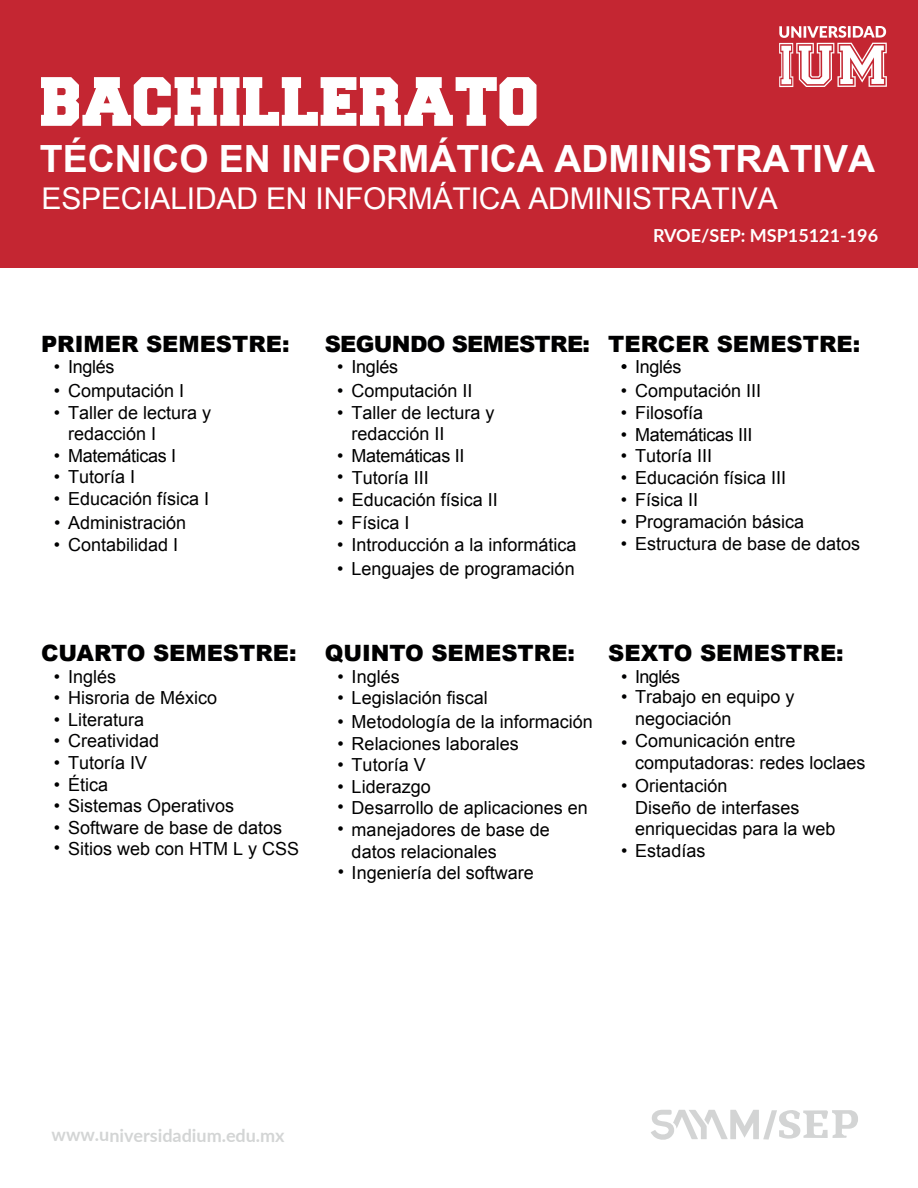
<style>
.page{position:relative;width:918px;height:1188px;background:#fff}
.page>*{position:absolute;margin:0;border:0;box-sizing:border-box;transform-origin:0 0}
.t1{font:58.5px "Collegiate Black FLF";color:#fff}
.t2{font:700 37.5px "Arial";color:#fff}
.t3{font:30px "Arial";letter-spacing:-.005em;color:#fff}
.t4{font:900 22.5px "Arial";color:#000001}
.t5{font:900 22.5px "Arial";letter-spacing:-.03em;color:#000001}
.t6{font:18px/21.6px "Arial";color:#000001}
.t7{font:18px/21.6px "Arial";letter-spacing:-.02em;color:#000001}
.t8{font:700 18px "Lato";letter-spacing:-.005em;color:#a7aaaa}
.t9{font:700 18px "Lato";color:#fff}
</style>
<div class="page">
<div style="left:0;top:0;width:918px;height:268px;background:#c42632"></div>
<svg style="left:651px;top:1110px;width:207px;height:30px"></svg>
<svg style="left:779px;top:26px;width:108px;height:61px"></svg>
<h1 class="t1" style="left:41px;top:77px;width:501px">BACHILLERATO</h1>
<h2 class="t2" style="left:40px;top:134px;width:837px">TÉCNICO EN INFORMÁTICA ADMINISTRATIVA</h2>
<h3 class="t3" style="left:42px;top:179px;width:738px">ESPECIALIDAD EN INFORMÁTICA ADMINISTRATIVA</h3>
<p class="t9" style="left:653px;top:222px;width:227px">RVOE/SEP: MSP15121-196</p>
<p class="t4" style="left:41px;top:327px;width:250px">PRIMER SEMESTRE:</p>
<p class="t6" style="left:54px;top:356px;width:62px">• Inglés</p>
<p class="t6" style="left:54px;top:380px;width:132px">• Computación I</p>
<p class="t6" style="left:68px;top:402px;width:145px;text-indent:-14px">• Taller de lectura y redacción I</p>
<p class="t7" style="left:54px;top:445px;width:124px">• Matemáticas I</p>
<p class="t6" style="left:54px;top:466px;width:83px">• Tutoría I</p>
<p class="t6" style="left:54px;top:488px;width:157px">• Educación física I</p>
<p class="t6" style="left:54px;top:512px;width:133px">• Administración</p>
<p class="t6" style="left:54px;top:534px;width:126px">• Contabilidad I</p>
<p class="t4" style="left:41px;top:637px;width:257px">CUARTO SEMESTRE:</p>
<p class="t6" style="left:54px;top:666px;width:64px">• Inglés</p>
<p class="t6" style="left:54px;top:687px;width:165px">• Hisroria de México</p>
<p class="t6" style="left:54px;top:709px;width:92px">• Literatura</p>
<p class="t6" style="left:54px;top:731px;width:107px">• Creatividad</p>
<p class="t6" style="left:54px;top:752px;width:95px">• Tutoría IV</p>
<p class="t6" style="left:54px;top:774px;width:56px">• Ética</p>
<p class="t6" style="left:54px;top:795px;width:182px">• Sistemas Operativos</p>
<p class="t6" style="left:54px;top:817px;width:230px">• Software de base de datos</p>
<p class="t6" style="left:54px;top:839px;width:247px">• Sitios web con HTM L y CSS</p>
<p class="t5" style="left:325px;top:327px;width:267px">SEGUNDO SEMESTRE:</p>
<p class="t6" style="left:337px;top:356px;width:62px">• Inglés</p>
<p class="t6" style="left:337px;top:380px;width:137px">• Computación II</p>
<p class="t6" style="left:352px;top:402px;width:145px;text-indent:-14px">• Taller de lectura y redacción II</p>
<p class="t7" style="left:337px;top:445px;width:129px">• Matemáticas II •</p>
<p class="t6" style="left:337px;top:512px;width:74px">• Física I</p>
<p class="t6" style="left:337px;top:534px;width:241px">• Introducción a la informática</p>
<p class="t6" style="left:337px;top:558px;width:239px">• Lenguajes de programación</p>
<p class="t6" style="left:352px;top:467px;width:79px">Tutoría III</p>
<p class="t6" style="left:338px;top:489px;width:162px">• Educación física II</p>
<p class="t4" style="left:608px;top:327px;width:254px">TERCER SEMESTRE:</p>
<p class="t6" style="left:621px;top:356px;width:62px">• Inglés</p>
<p class="t6" style="left:621px;top:380px;width:142px">• Computación III</p>
<p class="t6" style="left:621px;top:402px;width:84px">• Filosofía</p>
<p class="t7" style="left:621px;top:424px;width:133px">• Matemáticas III</p>
<p class="t6" style="left:621px;top:445px;width:93px">• Tutoría III</p>
<p class="t6" style="left:621px;top:467px;width:167px">• Educación física III</p>
<p class="t6" style="left:621px;top:489px;width:79px">• Física II</p>
<p class="t6" style="left:621px;top:511px;width:185px">• Programación básica</p>
<p class="t6" style="left:621px;top:533px;width:241px">• Estructura de base de datos</p>
<p class="t4" style="left:325px;top:637px;width:252px">QUINTO SEMESTRE:</p>
<p class="t6" style="left:337px;top:666px;width:64px">• Inglés</p>
<p class="t6" style="left:337px;top:687px;width:152px">• Legislación fiscal</p>
<p class="t6" style="left:337px;top:711px;width:257px">• Metodología de la información</p>
<p class="t6" style="left:337px;top:733px;width:183px">• Relaciones laborales</p>
<p class="t6" style="left:337px;top:754px;width:90px">• Tutoría V</p>
<p class="t6" style="left:337px;top:776px;width:95px">• Liderazgo</p>
<p class="t6" style="left:337px;top:797px;width:252px">• Desarrollo de aplicaciones en</p>
<p class="t6" style="left:352px;top:819px;width:200px;text-indent:-14px">• manejadores de base de datos relacionales</p>
<p class="t6" style="left:338px;top:862px;width:197px">• Ingeniería del software</p>
<p class="t4" style="left:608px;top:637px;width:237px">SEXTO SEMESTRE:</p>
<p class="t6" style="left:621px;top:666px;width:60px">• Inglés</p>
<p class="t6" style="left:635px;top:686px;width:161px;text-indent:-14px">• Trabajo en equipo y negociación</p>
<p class="t6" style="left:635px;top:731px;width:232px;text-indent:-14px">• Comunicación entre computadoras: redes loclaes</p>
<p class="t6" style="left:635px;top:775px;width:202px;text-indent:-14px">• Orientación<br>Diseño de interfases enriquecidas para la web</p>
<p class="t6" style="left:621px;top:840px;width:86px">• Estadías</p>
<p class="t8" style="left:52px;top:1122px;width:235px">www.universidadium.edu.mx</p>
</div>
